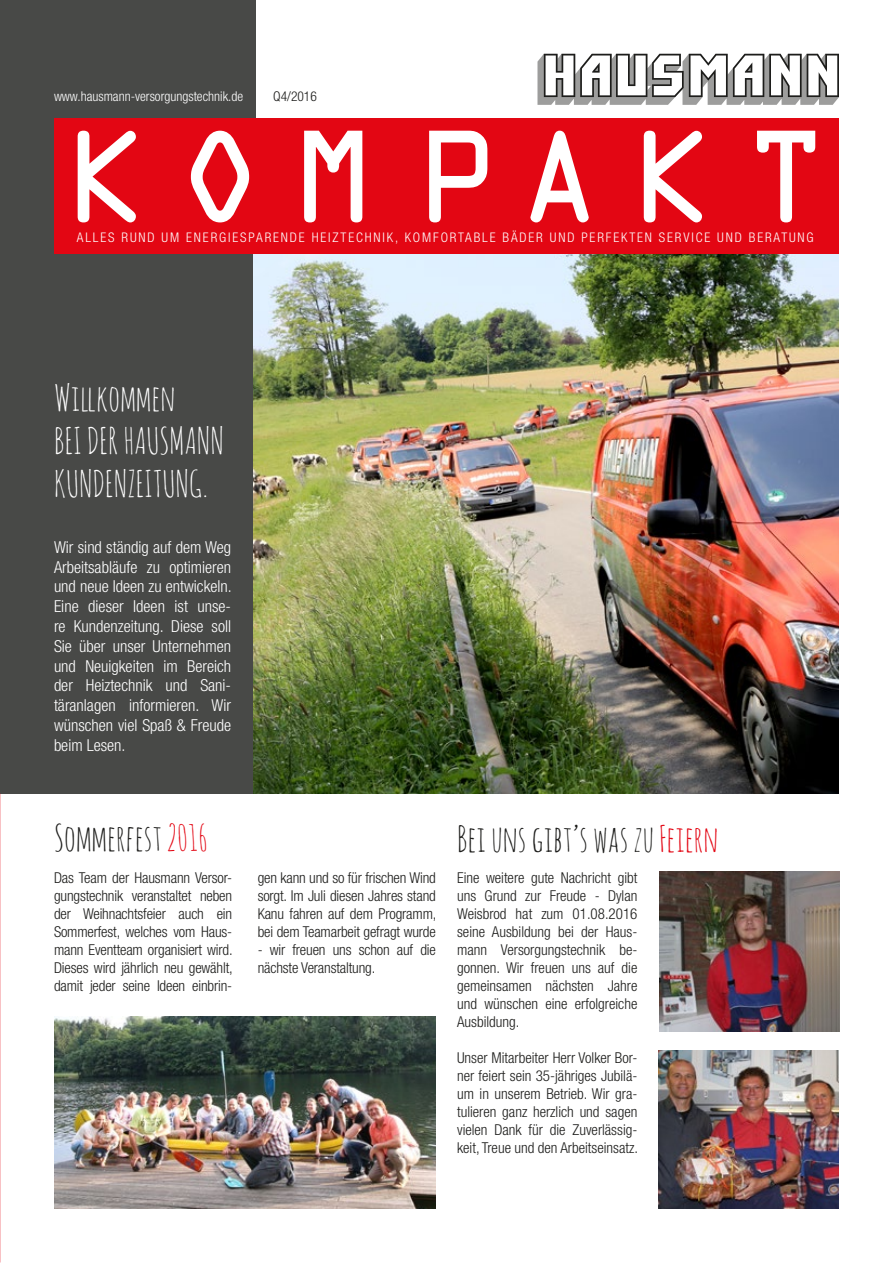
<style>
.page{position:relative;width:893px;height:1263px;background:#fff}
.page>*{position:absolute;margin:0;border:0;box-sizing:border-box;transform-origin:0 0}
.t1{font:117.9px "OCRA Std";letter-spacing:.24em;color:#fff}
.t2{font:36px/43.2px "Amatic SC";color:#fff}
.t3{font:36px "Amatic SC";color:#1d1d1b}
.t4{font:300 condensed 16.5px/19.8px "Helvetica Neue";color:#fff;text-align:justify}
.t5{font:300 condensed 15px/18px "Helvetica Neue";letter-spacing:-.01em;color:#1d1d1b;text-align:justify}
.t6{font:300 condensed 13.5px "Helvetica Neue";color:#fff}
.t7{font:300 condensed 13.5px "Helvetica Neue";color:#1d1d1b}
.t8{font:300 condensed 13.35px "Helvetica Neue";letter-spacing:.14em;color:#fff}
.s1{color:#e30613}
</style>
<div class="page">
<div style="left:0;top:0;width:256px;height:793px;background:#484947"></div>
<img style="left:253px;top:254px;width:586px;height:540px">
<div style="left:54px;top:119px;width:785px;height:135px;background:#e30613"></div>
<svg style="left:537px;top:54px;width:302px;height:51px"></svg>
<img style="left:659px;top:872px;width:180px;height:159px">
<img style="left:54px;top:1016px;width:382px;height:193px">
<img style="left:659px;top:1050px;width:180px;height:159px">
<p class="t6" style="left:54px;top:89px;width:191px">www.hausmann-versorgungstechnik.de</p>
<p class="t7" style="left:273px;top:89px;width:45px">Q4/2016</p>
<h1 class="t1" style="left:64px;top:125px;width:766px">KOMPAKT</h1>
<p class="t8" style="left:77px;top:230px;width:738px">ALLES RUND UM ENERGIESPARENDE HEIZTECHNIK, KOMFORTABLE BÄDER UND PERFEKTEN SERVICE UND BERATUNG</p>
<h2 class="t2" style="left:54px;top:375px;width:172px">Willkommen<br>BEI DER HAUSMANN<br>KUNDENZEITUNG.</h2>
<p class="t4" style="left:54px;top:537px;width:179px">Wir sind ständig auf dem Weg Arbeitsabläufe zu optimieren und neue Ideen zu entwickeln.<br>Eine dieser Ideen ist unse&shy;re Kundenzeitung. Diese soll Sie über unser Unternehmen und Neuigkeiten im Bereich der Heiztechnik und Sani&shy;täranlagen informieren. Wir wünschen viel Spaß &amp; Freude beim Lesen.</p>
<h2 class="t3" style="left:54px;top:814px;width:155px">Sommerfest <span class="s1">2016</span></h2>
<p class="t5" style="left:54px;top:868px;width:180px">Das Team der Hausmann Versor&shy;gungstechnik veranstaltet neben der Weihnachtsfeier auch ein Sommerfest, welches vom Haus&shy;mann Eventteam organisiert wird.<br>Dieses wird jährlich neu gewählt, damit jeder seine Ideen einbrin-</p>
<p class="t5" style="left:258px;top:868px;width:180px">gen kann und so für frischen Wind sorgt. Im Juli diesen Jahres stand Kanu fahren auf dem Programm, bei dem Teamarbeit gefragt wurde</p>
<p class="t5" style="left:258px;top:940px;width:180px">- wir freuen uns schon auf die nächste Veranstaltung.</p>
<h2 class="t3" style="left:457px;top:815px;width:263px">Beiuns gibt’s was zu <span class="s1">Feiern</span></h2>
<p class="t5" style="left:457px;top:868px;width:182px">Eine weitere gute Nachricht gibt uns Grund zur Freude - Dylan Weisbrod hat zum 01.08.2016 seine Ausbildung bei der Haus&shy;mann Versorgungstechnik be&shy;gonnen. Wir freuen uns auf die gemeinsamen nächsten Jahre und wünschen eine erfolgreiche Ausbildung.</p>
<p class="t5" style="left:457px;top:1048px;width:182px">Unser Mitarbeiter Herr Volker Bor&shy;ner feiert sein 35-jähriges Jubilä&shy;um in unserem Betrieb. Wir gra&shy;tulieren ganz herzlich und sagen vielen Dank für die Zuverlässig&shy;keit, Treue und den Arbeitseinsatz.</p>
</div>
